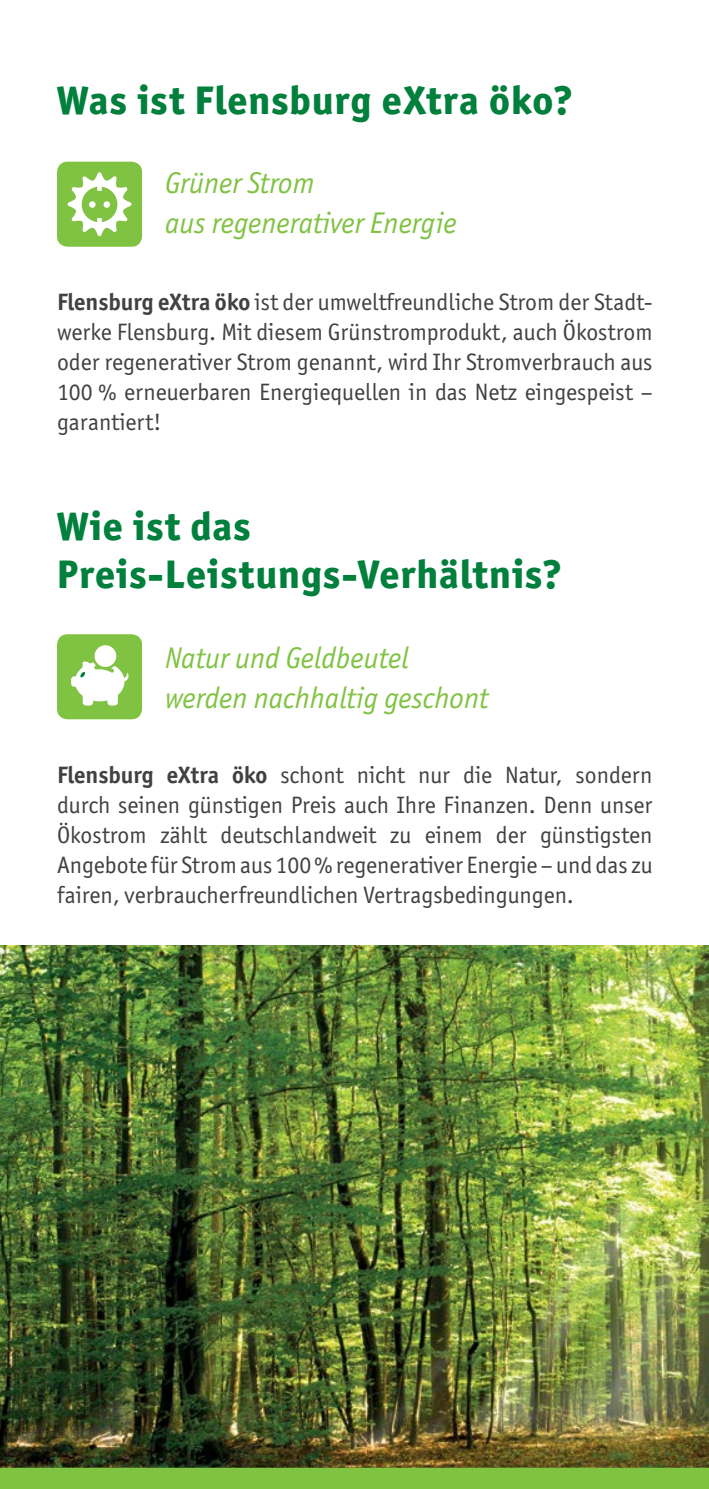
<style>
.page{position:relative;width:709px;height:1489px;background:#fff}
.page>*{position:absolute;margin:0;border:0;box-sizing:border-box;transform-origin:0 0}
.t1{font:800 40px/48px "Officina Sans ITC Pro";letter-spacing:.02em;color:#00803c}
.t2{font:italic 30px/40px "Officina Sans ITC Pro";color:#80c342}
.t3{font:23.75px/30px "Officina Sans ITC Pro";color:#414042;text-align:justify}
.s1{font-weight:700}
</style>
<div class="page">
<img style="left:0;top:945px;width:709px;height:46px">
<img style="left:0;top:991px;width:709px;height:497px">
<div style="left:57px;top:634px;width:85px;height:85px;background:#80c342;border-radius:11px"></div>
<div style="left:95px;top:645px;width:21px;height:22px;background:#fff;border-radius:50%"></div>
<svg style="left:71px;top:661px;width:57px;height:44px"></svg>
<div style="left:57px;top:162px;width:85px;height:85px;background:#80c342;border-radius:11px"></div>
<svg style="left:68px;top:172px;width:63px;height:64px"></svg>
<div style="left:103px;top:201px;width:7px;height:7px;background:#fff;border-radius:50%"></div>
<div style="left:89px;top:201px;width:7px;height:7px;background:#fff;border-radius:50%"></div>
<h1 class="t1" style="left:57px;top:76px;width:517px">Was ist Flensburg eXtra öko?</h1>
<p class="t2" style="left:165px;top:163px;width:293px">Grüner Strom<br>aus regenerativer Energie</p>
<p class="t3" style="left:57px;top:287px;width:597px"><span class="s1">Flensburg eXtra öko</span> ist der umweltfreundliche Strom der Stadt&shy;werke Flensburg. Mit diesem Grünstromprodukt, auch Ökostrom oder regenerativer Strom genannt, wird Ihr Stromverbrauch aus 100 % erneuerbaren Energiequellen in das Netz eingespeist – garantiert!</p>
<h1 class="t1" style="left:57px;top:501px;width:506px">Wie ist das<br>Preis-Leistungs-Verhältnis?</h1>
<p class="t2" style="left:165px;top:637px;width:325px">Natur und Geldbeutel werden nachhaltig geschont</p>
<p class="t3" style="left:57px;top:759px;width:597px"><span class="s1">Flensburg eXtra öko</span> schont nicht nur die Natur, sondern durch seinen günstigen Preis auch Ihre Finanzen. Denn unser Ökostrom zählt deutschlandweit zu einem der günstigsten Angebote für Strom aus 100 % regenerativer Energie – und das zu fairen, verbraucherfreundlichen Vertragsbedingungen.</p>
</div>
